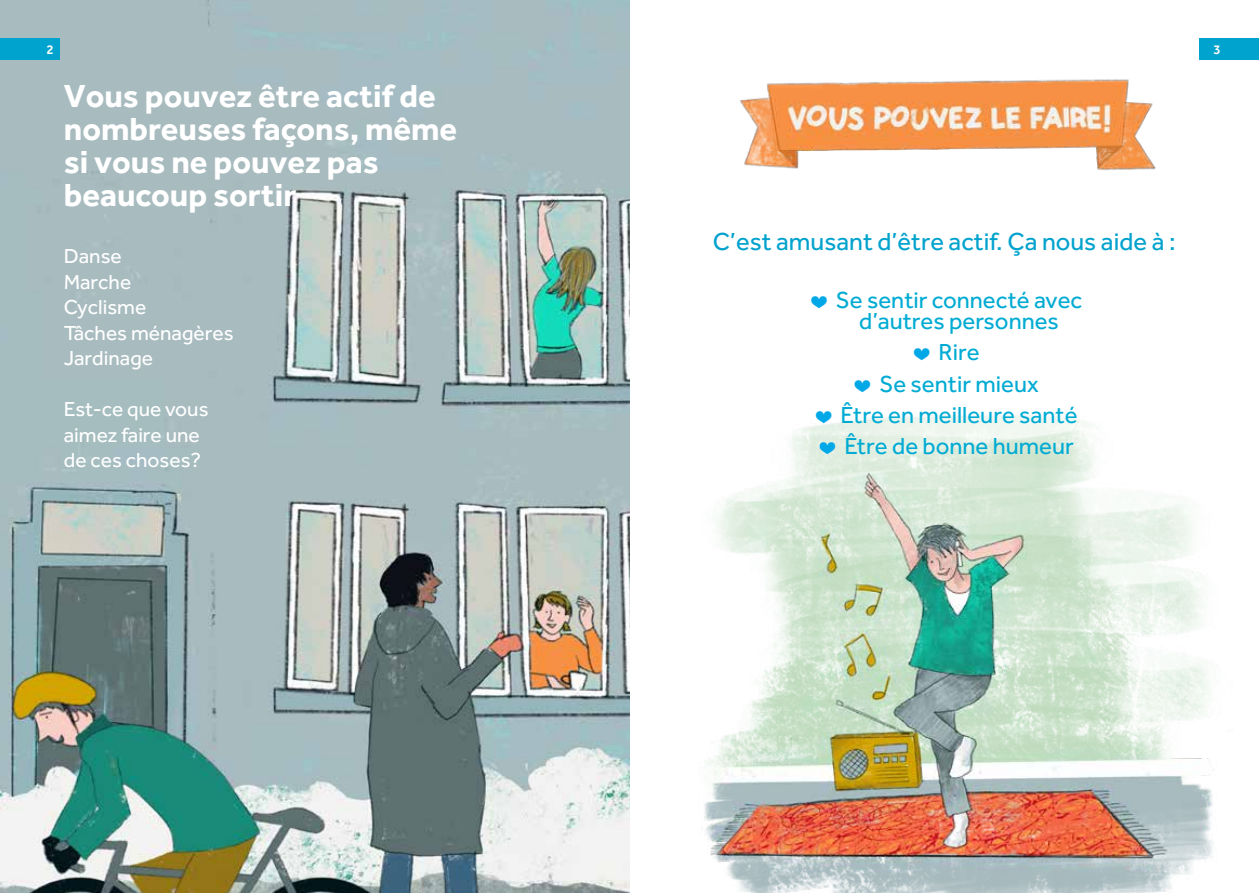
<style>
.page{position:relative;width:1259px;height:893px;background:#fff}
.page>*{position:absolute;margin:0;border:0;box-sizing:border-box;transform-origin:0 0}
.t1{font:700 33px/33px "Effra";color:#fff}
.t2{font:25.5px "Effra";color:#00a2ce}
.t3{font:24px/31.5px "Effra";color:#00abd3}
.t4{font:21px/25.5px "Effra";color:#fff}
.t5{font:500 13.5px "Effra";color:#fff}
.s1{font-family:"Omnes";font-weight:500;color:#00a8e7}
</style>
<div class="page">
<img style="left:740px;top:79px;width:416px;height:92px">
<img style="left:704px;top:415px;width:510px;height:478px">
<img style="left:0;top:0;width:629px;height:893px">
<div style="left:0;top:38px;width:60px;height:22px;background:#00a2ce"></div>
<div style="left:1199px;top:38px;width:60px;height:22px;background:#00a2ce"></div>
<p class="t5" style="left:46px;top:41px;width:9px">2</p>
<p class="t5" style="left:1213px;top:41px;width:9px">3</p>
<h1 class="t1" style="left:64px;top:79px;width:395px">Vous pouvez être actif de nombreuses façons, même si vous ne pouvez pas beaucoup sortir</h1>
<p class="t4" style="left:64px;top:243px;width:171px">Danse<br>Marche<br>Cyclisme<br>Tâches ménagères<br>Jardinage</p>
<p class="t4" style="left:64px;top:396px;width:146px">Est-ce que vous aimez faire une de ces choses?</p>
<p class="t2" style="left:713px;top:226px;width:464px">C’est amusant d’être actif. Ça nous aide à :</p>
<p class="t3" style="left:859px;top:289px;width:225px;line-height:21px;text-indent:-49px"><span class="s1">♥</span> Se sentir connecté avec d’autres personnes</p>
<p class="t3" style="left:815px;top:336px;width:264px;text-align:center"><span class="s1">♥</span> Rire<br><span class="s1">♥</span> Se sentir mieux<br><span class="s1">♥</span> Être en meilleure santé <span class="s1">♥</span> Être de bonne humeur</p>
</div>
